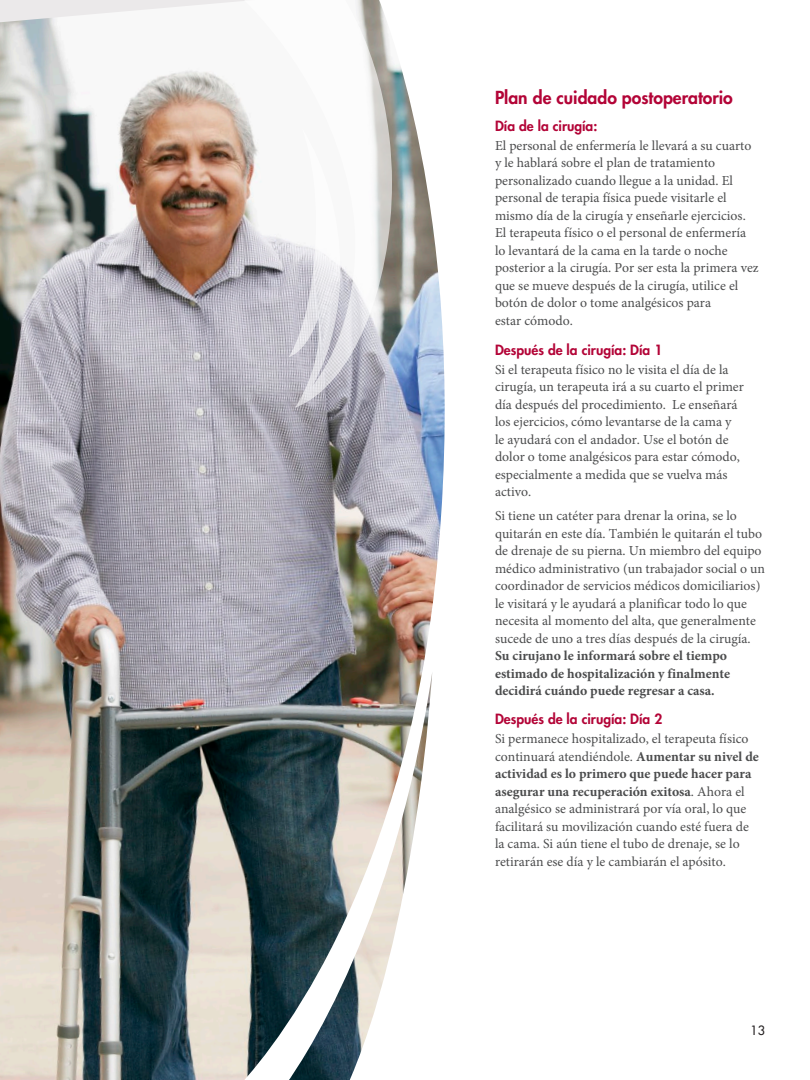
<style>
.page{position:relative;width:810px;height:1080px;background:#fff}
.page>*{position:absolute;margin:0;border:0;box-sizing:border-box;transform-origin:0 0}
.t1{font:800 17.5px "Futura Std";color:#b30437}
.t2{font:13.75px/17.5px "Minion Pro";color:#4b4c4d}
.t3{font:800 13.75px "Futura Std";color:#b30437}
.t4{font:500 12.5px "Futura Std";color:#231f20}
.s1{font-weight:700}
</style>
<div class="page">
<img style="left:0;top:0;width:233px;height:1080px">
<img style="left:151px;top:0;width:82px;height:408px">
<img style="left:233px;top:0;width:212px;height:1080px">
<h3 class="t1" style="left:495px;top:86px;width:239px">Plan de cuidado postoperatorio</h3>
<h4 class="t3" style="left:495px;top:117px;width:104px">Día de la cirugía:</h4>
<p class="t2" style="left:495px;top:137px;width:265px">El personal de enfermería le llevará a su cuarto y le hablará sobre el plan de tratamiento personalizado cuando llegue a la unidad. El personal de terapia física puede visitarle el mismo día de la cirugía y enseñarle ejercicios.<br>El terapeuta físico o el personal de enfermería lo levantará de la cama en la tarde o noche posterior a la cirugía. Por ser esta la primera vez que se mueve después de la cirugía, utilice el botón de dolor o tome analgésicos para<br>estar cómodo.</p>
<h4 class="t3" style="left:495px;top:341px;width:169px">Después de la cirugía: Día 1</h4>
<p class="t2" style="left:495px;top:361px;width:250px">Si el terapeuta físico no le visita el día de la cirugía, un terapeuta irá a su cuarto el primer día después del procedimiento. Le enseñará los ejercicios, cómo levantarse de la cama y le ayudará con el andador. Use el botón de dolor o tome analgésicos para estar cómodo, especialmente a medida que se vuelva más activo.</p>
<p class="t2" style="left:495px;top:507px;width:271px">Si tiene un catéter para drenar la orina, se lo quitarán en este día. También le quitarán el tubo de drenaje de su pierna. Un miembro del equipo médico administrativo (un trabajador social o un coordinador de servicios médicos domiciliarios) le visitará y le ayudará a planificar todo lo que necesita al momento del alta, que generalmente sucede de uno a tres días después de la cirugía.<br><span class="s1">Su cirujano le informará sobre el tiempo estimado de hospitalización y finalmente decidirá cuándo puede regresar a casa.</span></p>
<h4 class="t3" style="left:495px;top:710px;width:169px">Después de la cirugía: Día 2</h4>
<p class="t2" style="left:495px;top:730px;width:265px">Si permanece hospitalizado, el terapeuta físico continuará atendiéndole. <span class="s1">Aumentar su nivel de actividad es lo primero que puede hacer para asegurar una recuperación exitosa</span>. Ahora el analgésico se administrará por vía oral, lo que facilitará su movilización cuando esté fuera de la cama. Si aún tiene el tubo de drenaje, se lo retirarán ese día y le cambiarán el apósito.</p>
<p class="t4" style="left:751px;top:1022px;width:16px">13</p>
</div>
